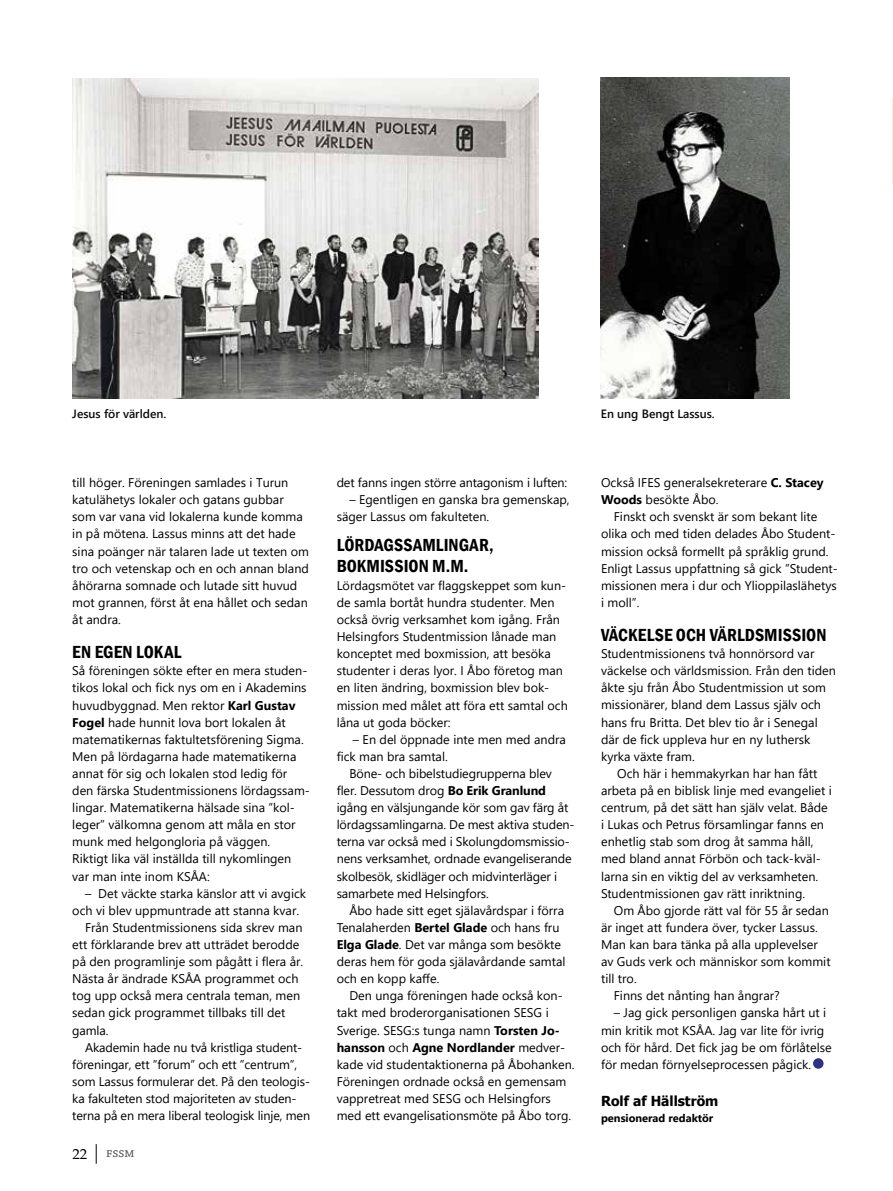
<style>
.page{position:relative;width:893px;height:1191px;background:#fff}
.page>*{position:absolute;margin:0;border:0;box-sizing:border-box;transform-origin:0 0}
.t1{font:600 condensed 18px/21px "Franklin Gothic";color:#000}
.t2{font:14.55px "Book Antiqua";color:#000}
.t3{font:700 13.8px "Tahoma";color:#000}
.t4{font:13.5px "Chaparral Pro";color:#4a4948}
.t5{font:12.6px/17.1px "Segoe UI";color:#000}
.t6{font:600 12px "Segoe UI";color:#0a0a09}
.t7{font:700 11.1px "Segoe UI";color:#000}
.s1{font-weight:700}
</style>
<div class="page">
<svg style="left:96px;top:1144px;width:1px;height:19px"></svg>
<div style="left:813px;top:1058px;width:11px;height:10px;background:#2d3188;border-radius:50%"></div>
<img style="left:600px;top:77px;width:189px;height:321px">
<img style="left:72px;top:78px;width:466px;height:320px">
<p class="t6" style="left:72px;top:402px;width:96px">Jesus för världen.</p>
<p class="t6" style="left:601px;top:402px;width:116px">En ung Bengt Lassus.</p>
<p class="t5" style="left:72px;top:473px;width:238px">till höger. Föreningen samlades i Turun katulähetys lokaler och gatans gubbar som var vana vid lokalerna kunde komma in på mötena. Lassus minns att det hade sina poänger när talaren lade ut texten om tro och vetenskap och en och annan bland åhörarna somnade och lutade sitt huvud mot grannen, först åt ena hållet och sedan åt andra.</p>
<h1 class="t1" style="left:72px;top:641px;width:111px">EN EGEN LOKAL</h1>
<p class="t5" style="left:72px;top:661px;width:239px">Så föreningen sökte efter en mera studen&shy;tikos lokal och fick nys om en i Akademins huvudbyggnad. Men rektor <span class="s1">Karl Gustav Fogel</span> hade hunnit lova bort lokalen åt matematikernas faktultetsförening Sigma.<br>Men på lördagarna hade matematikerna annat för sig och lokalen stod ledig för den färska Studentmissionens lördagssam&shy;lingar. Matematikerna hälsade sina ”kol&shy;leger” välkomna genom att måla en stor munk med helgongloria på väggen.<br>Riktigt lika väl inställda till nykomlingen var man inte inom KSÅA:</p>
<p class="t5" style="left:85px;top:883px;width:223px">– Det väckte starka känslor att vi avgick</p>
<p class="t5" style="left:72px;top:900px;width:228px">och vi blev uppmuntrade att stanna kvar.</p>
<p class="t5" style="left:85px;top:917px;width:219px">Från Studentmissionens sida skrev man</p>
<p class="t5" style="left:72px;top:934px;width:229px">ett förklarande brev att utträdet berodde</p>
<p class="t5" style="left:72px;top:952px;width:232px">på den programlinje som pågått i flera år.</p>
<p class="t5" style="left:72px;top:969px;width:228px">Nästa år ändrade KSÅA programmet och</p>
<p class="t5" style="left:72px;top:986px;width:229px">tog upp också mera centrala teman, men</p>
<p class="t5" style="left:72px;top:1003px;width:215px">sedan gick programmet tillbaks till det</p>
<p class="t5" style="left:72px;top:1020px;width:38px">gamla.</p>
<p class="t5" style="left:85px;top:1037px;width:219px">Akademin hade nu två kristliga student-</p>
<p class="t5" style="left:72px;top:1054px;width:226px">föreningar, ett ”forum” och ett ”centrum”,</p>
<p class="t5" style="left:72px;top:1071px;width:239px">som Lassus formulerar det. På den teologis-</p>
<p class="t5" style="left:72px;top:1088px;width:226px">ka fakulteten stod majoriteten av studen-</p>
<p class="t5" style="left:72px;top:1105px;width:239px">terna på en mera liberal teologisk linje, men</p>
<p class="t2" style="left:73px;top:1143px;width:16px">22</p>
<p class="t4" style="left:106px;top:1145px;width:30px">fssm</p>
<p class="t5" style="left:337px;top:473px;width:232px">det fanns ingen större antagonism i luften:</p>
<p class="t5" style="left:337px;top:490px;width:234px;text-indent:13px">– Egentligen en ganska bra gemenskap, säger Lassus om fakulteten.</p>
<h1 class="t1" style="left:337px;top:534px;width:158px">LÖRDAGSSAMLINGAR,<br>BOKMISSION M.M.</h1>
<p class="t5" style="left:337px;top:575px;width:233px">Lördagsmötet var flaggskeppet som kun&shy;de samla bortåt hundra studenter. Men också övrig verksamhet kom igång. Från Helsingfors Studentmission lånade man konceptet med boxmission, att besöka studenter i deras lyor. I Åbo företog man en liten ändring, boxmission blev bok&shy;mission med målet att föra ett samtal och låna ut goda böcker:</p>
<p class="t5" style="left:337px;top:729px;width:231px;text-indent:16px">– En del öppnade inte men med andra fick man bra samtal.</p>
<p class="t5" style="left:337px;top:763px;width:239px;text-indent:13px">Böne- och bibelstudiegrupperna blev fler. Dessutom drog <span class="s1">Bo Erik Granlund </span>igång en välsjungande kör som gav färg åt lördagssamlingarna. De mest aktiva studen&shy;terna var också med i Skolungdomsmissio&shy;nens verksamhet, ordnade evangeliserande skolbesök, skidläger och midvinterläger i samarbete med Helsingfors.</p>
<p class="t5" style="left:337px;top:900px;width:230px;text-indent:13px">Åbo hade sitt eget själavårdspar i förra Tenalaherden <span class="s1">Bertel Glade</span> och hans fru <span class="s1">Elga Glade</span>. Det var många som besökte deras hem för goda själavårdande samtal och en kopp kaffe.</p>
<p class="t5" style="left:337px;top:986px;width:239px;text-indent:13px">Den unga föreningen hade också kon&shy;takt med broderorganisationen SESG i Sverige. SESG:s tunga namn <span class="s1">Torsten Jo&shy;hansson</span> och <span class="s1">Agne Nordlander</span> medver&shy;kade vid studentaktionerna på Åbohanken.<br>Föreningen ordnade också en gemensam vappretreat med SESG och Helsingfors med ett evangelisationsmöte på Åbo torg.</p>
<p class="t5" style="left:601px;top:473px;width:224px">Också IFES generalsekreterare <span class="s1">C. Stacey<br>Woods</span> besökte Åbo.</p>
<p class="t5" style="left:601px;top:507px;width:238px;text-indent:13px">Finskt och svenskt är som bekant lite olika och med tiden delades Åbo Student&shy;mission också formellt på språklig grund.<br>Enligt Lassus uppfattning så gick ”Student&shy;missionen mera i dur och Ylioppilaslähetys i moll”.</p>
<h1 class="t1" style="left:601px;top:624px;width:227px">VÄCKELSE OCH VÄRLDSMISSION</h1>
<p class="t5" style="left:601px;top:644px;width:236px">Studentmissionens två honnörsord var väckelse och världsmission. Från den tiden åkte sju från Åbo Studentmission ut som missionärer, bland dem Lassus själv och hans fru Britta. Det blev tio år i Senegal där de fick uppleva hur en ny luthersk kyrka växte fram.</p>
<p class="t5" style="left:601px;top:763px;width:232px;text-indent:16px">Och här i hemmakyrkan har han fått arbeta på en biblisk linje med evangeliet i centrum, på det sätt han själv velat. Både i Lukas och Petrus församlingar fanns en enhetlig stab som drog åt samma håll, med bland annat Förbön och tack-kväl&shy;larna sin en viktig del av verksamheten.<br>Studentmissionen gav rätt inriktning.</p>
<p class="t5" style="left:614px;top:900px;width:216px">Om Åbo gjorde rätt val för 55 år sedan</p>
<p class="t5" style="left:601px;top:917px;width:218px">är inget att fundera över, tycker Lassus.</p>
<p class="t5" style="left:601px;top:934px;width:218px">Man kan bara tänka på alla upplevelser</p>
<p class="t5" style="left:601px;top:952px;width:231px">av Guds verk och människor som kommit</p>
<p class="t5" style="left:601px;top:969px;width:37px">till tro.</p>
<p class="t5" style="left:614px;top:986px;width:167px">Finns det nånting han ångrar?</p>
<p class="t5" style="left:601px;top:1003px;width:232px;text-indent:13px">– Jag gick personligen ganska hårt ut i min kritik mot KSÅA. Jag var lite för ivrig och för hård. Det fick jag be om förlåtelse för medan förnyelseprocessen pågick.</p>
<p class="t3" style="left:601px;top:1091px;width:119px">Rolf af Hällström</p>
<p class="t7" style="left:601px;top:1107px;width:114px">pensionerad redaktör</p>
</div>
